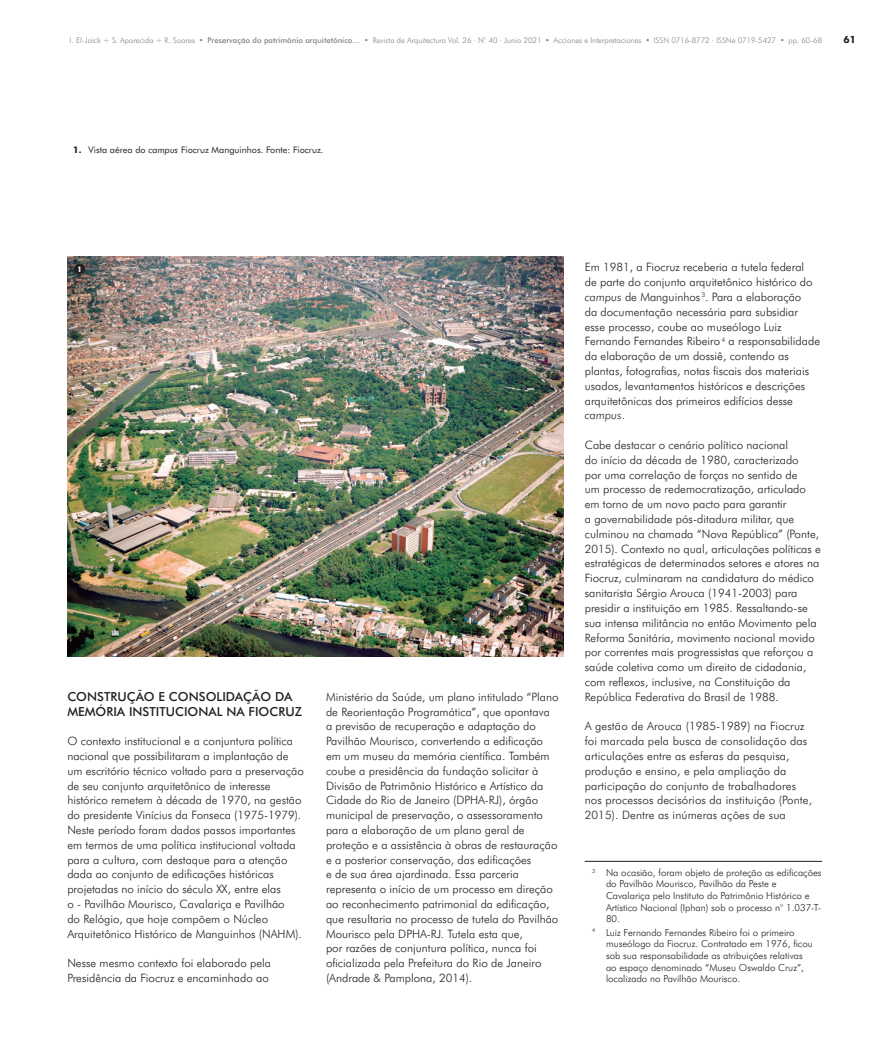
<style>
.page{position:relative;width:886px;height:1046px;background:#fff}
.page>*{position:absolute;margin:0;border:0;box-sizing:border-box;transform-origin:0 0}
.t1{font:500 12.5px/14.8px "Futura BT";color:#231f20}
.t2{font:300 11.5px/14.8px "Futura BT";color:#231f20}
.t3{font:700 10px "Futura BT";color:#231f20}
.t4{font:300 9.75px/11.6px "Futura BT";color:#231f20}
.t5{font:9px "Futura BT";color:#231f20}
.t6{font:300 7.75px "Futura BT";letter-spacing:-.005em;color:#808285}
.t7{font:900 condensed 7.5px "Futura BT";color:#fff}
.s1{font-weight:500}
.s2{font-weight:700}
.s3{font-style:italic}
</style>
<div class="page">
<img style="left:67px;top:256px;width:496px;height:400px">
<hr style="left:585px;top:861px;width:237px;height:1px;background:#231f20">
<div style="left:74px;top:263px;width:11px;height:11px;background:#231f20;border-radius:50%"></div>
<p class="t6" style="left:70px;top:36px;width:754px">I. El-Jaick + S. Aparecida + R. Soares • <span class="s1">Preservação do patrimônio arquitetônico…</span> • Revista de Arquitectura Vol. 26 · N° 40 · Junio 2021 • Acciones e Interpretaciones • ISSN 0716-8772 · ISSNe 0719-5427 • pp. 60-68</p>
<p class="t3" style="left:843px;top:34px;width:14px">61</p>
<p class="t5" style="left:73px;top:144px;width:252px"><span class="s2">1.</span> Vista aérea do <span class="s3">campus</span> Fiocruz Manguinhos. Fonte: Fiocruz.</p>
<p class="t7" style="left:78px;top:265px;width:5px">1</p>
<p class="t1" style="left:67px;top:688px;width:236px">CONSTRUÇÃO E CONSOLIDAÇÃO DA<br>MEMÓRIA INSTITUCIONAL NA FIOCRUZ</p>
<p class="t2" style="left:67px;top:733px;width:238px">O contexto institucional e a conjuntura política nacional que possibilitaram a implantação de um escritório técnico voltado para a preservação de seu conjunto arquitetônico de interesse histórico remetem à década de 1970, na gestão do presidente Vinícius da Fonseca (1975-1979).<br>Neste período foram dados passos importantes em termos de uma política institucional voltada para a cultura, com destaque para a atenção dada ao conjunto de edificações históricas projetadas no início do século XX, entre elas<br>o - Pavilhão Mourisco, Cavalariça e Pavilhão<br>do Relógio, que hoje compõem o Núcleo Arquitetônico Histórico de Manguinhos (NAHM).</p>
<p class="t2" style="left:67px;top:955px;width:205px">Nesse mesmo contexto foi elaborado pela<br>Presidência da Fiocruz e encaminhado ao</p>
<p class="t2" style="left:326px;top:689px;width:234px">Ministério da Saúde, um plano intitulado “Plano de Reorientação Programática”, que apontava a previsão de recuperação e adaptação do Pavilhão Mourisco, convertendo a edificação em um museu da memória científica. Também coube a presidência da fundação solicitar à Divisão de Patrimônio Histórico e Artístico da Cidade do Rio de Janeiro (DPHA-RJ), órgão municipal de preservação, o assessoramento para a elaboração de um plano geral de proteção e a assistência à obras de restauração e a posterior conservação, das edificações<br>e de sua área ajardinada. Essa parceria representa o início de um processo em direção ao reconhecimento patrimonial da edificação, que resultaria no processo de tutela do Pavilhão Mourisco pela DPHA-RJ. Tutela esta que,<br>por razões de conjuntura política, nunca foi oficializada pela Prefeitura do Rio de Janeiro (Andrade &amp; Pamplona, 2014).</p>
<p class="t2" style="left:585px;top:260px;width:237px">Em 1981, a Fiocruz receberia a tutela federal<br>de parte do conjunto arquitetônico histórico do <span class="s3">campus</span> de Manguinhos <sup>3</sup>. Para a elaboração<br>da documentação necessária para subsidiar esse processo, coube ao museólogo Luiz Fernando Fernandes Ribeiro <sup>4</sup> a responsabilidade da elaboração de um dossiê, contendo as plantas, fotografias, notas fiscais dos materiais usados, levantamentos históricos e descrições arquitetônicas dos primeiros edifícios desse <span class="s3">campus</span>.</p>
<p class="t2" style="left:585px;top:437px;width:238px">Cabe destacar o cenário político nacional<br>do início da década de 1980, caracterizado<br>por uma correlação de forças no sentido de<br>um processo de redemocratização, articulado em torno de um novo pacto para garantir<br>a governabilidade pós-ditadura militar, que culminou na chamada “Nova República” (Ponte, 2015). Contexto no qual, articulações políticas e estratégicas de determinados setores e atores na Fiocruz, culminaram na candidatura do médico sanitarista Sérgio Arouca (1941-2003) para presidir a instituição em 1985. Ressaltando-se sua intensa militância no então Movimento pela Reforma Sanitária, movimento nacional movido por correntes mais progressistas que reforçou a saúde coletiva como um direito de cidadania, com reflexos, inclusive, na Constituição da República Federativa do Brasil de 1988.</p>
<p class="t2" style="left:585px;top:718px;width:229px">A gestão de Arouca (1985-1989) na Fiocruz foi marcada pela busca de consolidação das articulações entre as esferas da pesquisa, produção e ensino, e pela ampliação da participação do conjunto de trabalhadores nos processos decisórios da instituição (Ponte, 2015). Dentre as inúmeras ações de sua</p>
<p class="t4" style="left:606px;top:866px;width:217px;text-indent:-14px"><sup>3</sup> Na ocasião, foram objeto de proteção as edificações do Pavilhão Mourisco, Pavilhão da Peste e Cavalariça pelo Instituto do Patrimônio Histórico e Artístico Nacional (Iphan) sob o processo n° 1.037-T-80.</p>
<p class="t4" style="left:606px;top:926px;width:208px;text-indent:-14px"><sup>4</sup> Luiz Fernando Fernandes Ribeiro foi o primeiro museólogo da Fiocruz. Contratado em 1976, ficou sob sua responsabilidade as atribuições relativas ao espaço denominado “Museu Oswaldo Cruz”, localizado no Pavilhão Mourisco.</p>
</div>
